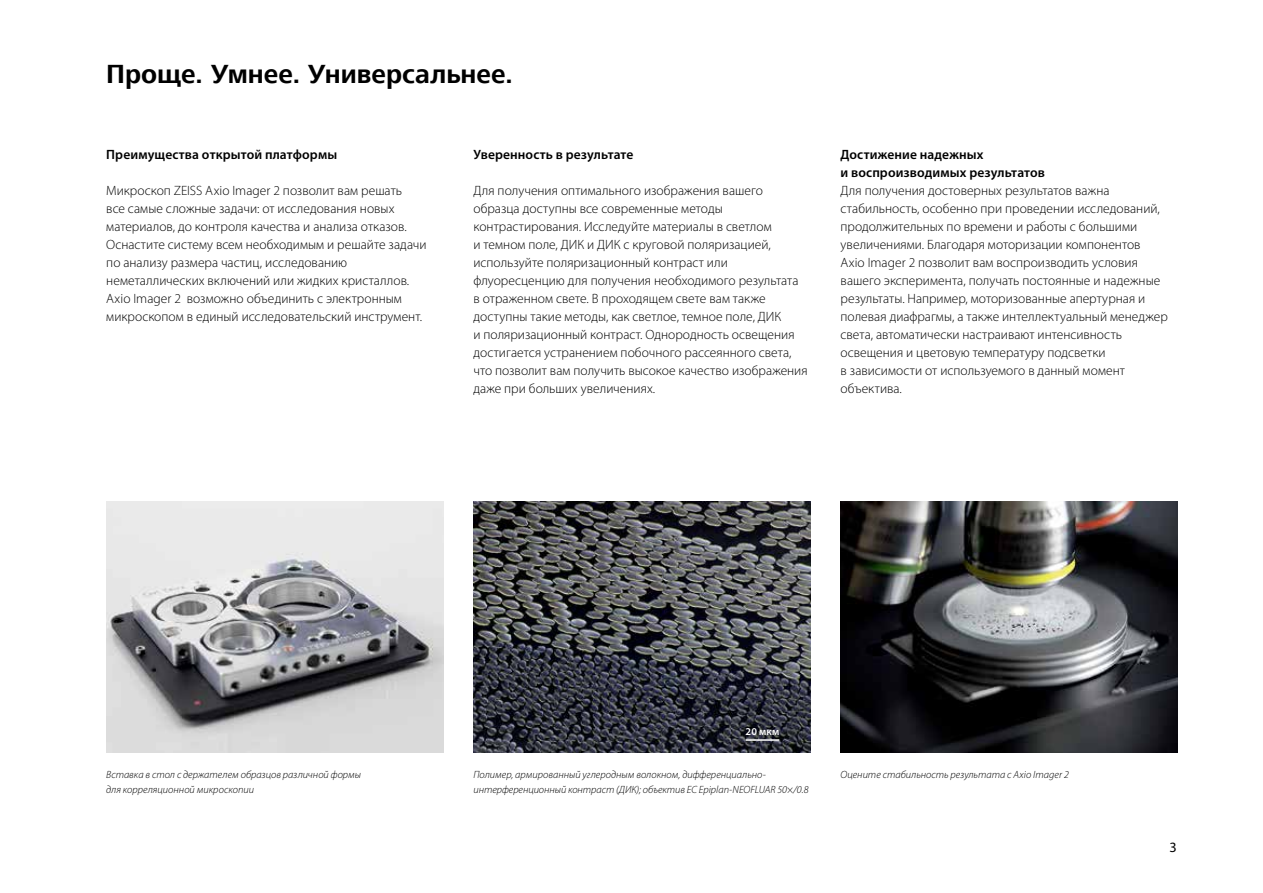
<style>
.page{position:relative;width:1263px;height:893px;background:#fff}
.page>*{position:absolute;margin:0;border:0;box-sizing:border-box;transform-origin:0 0}
.t1{font:700 27px "ZEISS Frutiger Next W1 G";color:#000}
.t2{font:14.25px "Myriad Pro";color:#000}
.t3{font:300 13.5px/18px "Myriad Pro";color:#000}
.t4{font:600 13.5px/18px "Myriad Pro";letter-spacing:.01em;color:#000}
.t5{font:italic 300 10.5px/15px "Myriad Pro";color:#000}
.t6{font:600 10.5px "Myriad Pro";color:#fff}
</style>
<div class="page">
<img style="left:106px;top:502px;width:338px;height:250px">
<img style="left:474px;top:502px;width:337px;height:250px">
<img style="left:840px;top:502px;width:338px;height:250px">
<hr style="left:746px;top:739px;width:33px;height:2px;background:#fff">
<h1 class="t1" style="left:106px;top:59px;width:408px">Проще. Умнее. Универсальнее.</h1>
<p class="t4" style="left:106px;top:145px;width:232px">Преимущества открытой платформы</p>
<p class="t3" style="left:106px;top:181px;width:322px">Микроскоп ZEISS Axio Imager 2 позволит вам решать<br>все самые сложные задачи: от исследования новых материалов, до контроля качества и анализа отказов.<br>Оснастите систему всем необходимым и решайте задачи по анализу размера частиц, исследованию неметаллических включений или жидких кристаллов.<br>Axio Imager 2 возможно объединить с электронным микроскопом в единый исследовательский инструмент.</p>
<p class="t4" style="left:473px;top:145px;width:162px">Уверенность в результате</p>
<p class="t3" style="left:473px;top:181px;width:336px">Для получения оптимального изображения вашего образца доступны все современные методы контрастирования. Исследуйте материалы в светлом<br>и темном поле, ДИК и ДИК с круговой поляризацией, используйте поляризационный контраст или флуоресценцию для получения необходимого результата в отраженном свете. В проходящем свете вам также доступны такие методы, как светлое, темное поле, ДИК<br>и поляризационный контраст. Однородность освещения достигается устранением побочного рассеянного света, что позволит вам получить высокое качество изображения даже при больших увеличениях.</p>
<p class="t4" style="left:840px;top:145px;width:206px">Достижение надежных<br>и воспроизводимых результатов</p>
<p class="t3" style="left:840px;top:181px;width:329px">Для получения достоверных результатов важна стабильность, особенно при проведении исследований, продолжительных по времени и работы с большими увеличениями. Благодаря моторизации компонентов Axio Imager 2 позволит вам воспроизводить условия вашего эксперимента, получать постоянные и надежные результаты. Например, моторизованные апертурная и полевая диафрагмы, а также интеллектуальный менеджер света, автоматически настраивают интенсивность освещения и цветовую температуру подсветки<br>в зависимости от используемого в данный момент объектива.</p>
<p class="t6" style="left:746px;top:725px;width:35px">20 мкм</p>
<p class="t5" style="left:106px;top:766px;width:256px">Вставка в стол с держателем образцов различной формы для корреляционной микроскопии</p>
<p class="t5" style="left:473px;top:766px;width:337px">Полимер, армированный углеродным волокном, дифференциально&shy;интерференционный контраст (ДИК); объектив EC Epiplan-NEOFLUAR 50×/0.8</p>
<p class="t5" style="left:840px;top:766px;width:230px">Оцените стабильность результата с Axio Imager 2</p>
<p class="t2" style="left:1169px;top:838px;width:9px">3</p>
</div>
